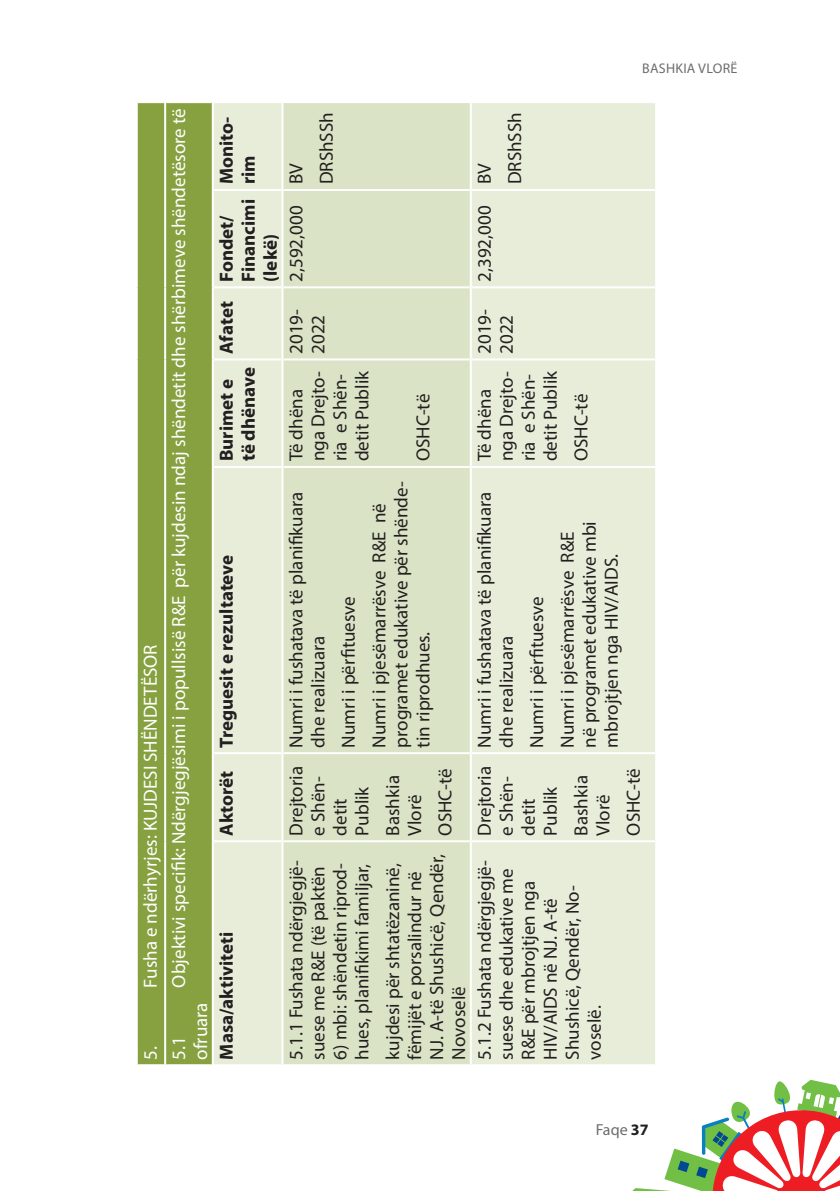
<style>
.page{position:relative;width:840px;height:1191px;background:#fff}
.page>*{position:absolute;margin:0;border:0;box-sizing:border-box;transform-origin:0 0}
.t1{font:19px/22px "Myriad Pro";color:#231f20}
.t2{font:19px "Myriad Pro";color:#fff}
.t3{font:700 19px/22px "Myriad Pro";color:#231f20}
.t4{font:16px "Myriad Pro";color:#6c6d70}
.t5{font:14px "Myriad Pro";letter-spacing:.02em;color:#6c6d70}
.s1{font-weight:700;color:#231f20}
</style>
<div class="page">
<svg style="left:632px;top:1079px;width:207px;height:112px"></svg>
<div style="left:138px;top:103px;width:74px;height:961px;background:#87a140"></div>
<div style="left:214px;top:103px;width:440px;height:961px;background:#e8edda"></div>
<div style="left:283px;top:103px;width:186px;height:961px;background:#dae3c5"></div>
<hr style="left:164px;top:841px;width:2px;height:225px;background:#fff">
<hr style="left:164px;top:753px;width:2px;height:88px;background:#fff">
<hr style="left:164px;top:467px;width:2px;height:286px;background:#fff">
<hr style="left:164px;top:359px;width:2px;height:108px;background:#fff">
<hr style="left:164px;top:287px;width:2px;height:72px;background:#fff">
<hr style="left:164px;top:190px;width:2px;height:97px;background:#fff">
<hr style="left:164px;top:101px;width:2px;height:89px;background:#fff">
<hr style="left:214px;top:840px;width:67px;height:2px;background:#fff">
<hr style="left:214px;top:752px;width:67px;height:2px;background:#fff">
<hr style="left:214px;top:466px;width:67px;height:2px;background:#fff">
<hr style="left:214px;top:358px;width:67px;height:2px;background:#fff">
<hr style="left:214px;top:286px;width:67px;height:2px;background:#fff">
<hr style="left:214px;top:189px;width:67px;height:2px;background:#fff">
<hr style="left:281px;top:841px;width:2px;height:225px;background:#fff">
<hr style="left:281px;top:753px;width:2px;height:88px;background:#fff">
<hr style="left:283px;top:840px;width:186px;height:2px;background:#fff">
<hr style="left:281px;top:467px;width:2px;height:286px;background:#fff">
<hr style="left:283px;top:752px;width:186px;height:2px;background:#fff">
<hr style="left:281px;top:359px;width:2px;height:108px;background:#fff">
<hr style="left:283px;top:466px;width:186px;height:2px;background:#fff">
<hr style="left:281px;top:287px;width:2px;height:72px;background:#fff">
<hr style="left:283px;top:358px;width:186px;height:2px;background:#fff">
<hr style="left:281px;top:190px;width:2px;height:97px;background:#fff">
<hr style="left:283px;top:286px;width:186px;height:2px;background:#fff">
<hr style="left:281px;top:101px;width:2px;height:89px;background:#fff">
<hr style="left:283px;top:189px;width:186px;height:2px;background:#fff">
<hr style="left:469px;top:841px;width:2px;height:225px;background:#fff">
<hr style="left:469px;top:753px;width:2px;height:88px;background:#fff">
<hr style="left:471px;top:840px;width:183px;height:2px;background:#fff">
<hr style="left:469px;top:467px;width:2px;height:286px;background:#fff">
<hr style="left:471px;top:752px;width:183px;height:2px;background:#fff">
<hr style="left:469px;top:359px;width:2px;height:108px;background:#fff">
<hr style="left:471px;top:466px;width:183px;height:2px;background:#fff">
<hr style="left:469px;top:287px;width:2px;height:72px;background:#fff">
<hr style="left:471px;top:358px;width:183px;height:2px;background:#fff">
<hr style="left:469px;top:190px;width:2px;height:97px;background:#fff">
<hr style="left:471px;top:286px;width:183px;height:2px;background:#fff">
<hr style="left:469px;top:101px;width:2px;height:89px;background:#fff">
<hr style="left:471px;top:189px;width:183px;height:2px;background:#fff">
<p class="t5" style="left:641px;top:60px;width:97px">BASHKIA VLORË</p>
<p class="t2" style="left:138px;top:987px;width:344px;rotate:-90deg">Fusha e ndërhyrjes: KUJDESI SHËNDETËSOR</p>
<p class="t2" style="left:138px;top:1059px;width:15px;rotate:-90deg">5.</p>
<p class="t2" style="left:167px;top:987px;width:880px;rotate:-90deg">Objektivi specifik: Ndërgjegjësimi i popullsisë R&amp;E për kujdesin ndaj shëndetit dhe shërbimeve shëndetësore të</p>
<p class="t2" style="left:167px;top:1059px;width:25px;rotate:-90deg">5.1</p>
<p class="t2" style="left:189px;top:1059px;width:59px;rotate:-90deg">ofruara</p>
<p class="t3" style="left:214px;top:184px;width:69px;rotate:-90deg">Monito&shy;rim</p>
<p class="t3" style="left:214px;top:282px;width:84px;rotate:-90deg">Fondet/<br>Financimi (lekë)</p>
<p class="t3" style="left:214px;top:354px;width:54px;rotate:-90deg">Afatet</p>
<p class="t3" style="left:214px;top:461px;width:95px;rotate:-90deg">Burimet e të dhënave</p>
<p class="t3" style="left:214px;top:747px;width:194px;rotate:-90deg">Treguesit e rezultateve</p>
<p class="t3" style="left:214px;top:835px;width:66px;rotate:-90deg">Aktorët</p>
<p class="t3" style="left:214px;top:1059px;width:129px;rotate:-90deg">Masa/aktiviteti</p>
<p class="t1" style="left:284px;top:184px;width:23px;rotate:-90deg">BV</p>
<p class="t1" style="left:284px;top:282px;width:78px;rotate:-90deg">2,592,000</p>
<p class="t1" style="left:315px;top:184px;width:74px;rotate:-90deg">DRShSSh</p>
<p class="t1" style="left:284px;top:354px;width:46px;rotate:-90deg">2019-<br>2022</p>
<p class="t1" style="left:284px;top:461px;width:92px;rotate:-90deg">Të dhëna nga Drejto&shy;ria e Shën&shy;detit Publik</p>
<p class="t1" style="left:411px;top:461px;width:69px;rotate:-90deg">OSHC-të</p>
<p class="t1" style="left:284px;top:747px;width:257px;rotate:-90deg">Numri i fushatava të planifikuara dhe realizuara</p>
<p class="t1" style="left:337px;top:747px;width:153px;rotate:-90deg">Numri i përfituesve</p>
<p class="t1" style="left:367px;top:747px;width:268px;rotate:-90deg">Numri i pjesëmarrësve R&amp;E në programet edukative për shënde&shy;tin riprodhues.</p>
<p class="t1" style="left:284px;top:835px;width:71px;rotate:-90deg">Drejtoria e Shën&shy;detit<br>Publik</p>
<p class="t1" style="left:381px;top:835px;width:62px;rotate:-90deg">Bashkia<br>Vlorë</p>
<p class="t1" style="left:433px;top:835px;width:69px;rotate:-90deg">OSHC-të</p>
<p class="t1" style="left:284px;top:1059px;width:201px;rotate:-90deg">5.1.1 Fushata ndërgjegjë&shy;suese me R&amp;E (të paktën</p>
<p class="t1" style="left:328px;top:1059px;width:198px;rotate:-90deg">6) mbi: shëndetin riprod&shy;hues, planifikimi familjar,</p>
<p class="t1" style="left:381px;top:1059px;width:207px;rotate:-90deg">kujdesi për shtatëzaninë, fëmijët e porsalindur në<br>NJ. A-të Shushicë, Qendër,<br>Novoselë</p>
<p class="t1" style="left:473px;top:184px;width:23px;rotate:-90deg">BV</p>
<p class="t1" style="left:473px;top:282px;width:78px;rotate:-90deg">2,392,000</p>
<p class="t1" style="left:503px;top:184px;width:74px;rotate:-90deg">DRShSSh</p>
<p class="t1" style="left:473px;top:354px;width:46px;rotate:-90deg">2019-<br>2022</p>
<p class="t1" style="left:473px;top:461px;width:92px;rotate:-90deg">Të dhëna nga Drejto&shy;ria e Shën&shy;detit Publik</p>
<p class="t1" style="left:569px;top:461px;width:69px;rotate:-90deg">OSHC-të</p>
<p class="t1" style="left:473px;top:747px;width:257px;rotate:-90deg">Numri i fushatava të planifikuara dhe realizuara</p>
<p class="t1" style="left:525px;top:747px;width:153px;rotate:-90deg">Numri i përfituesve</p>
<p class="t1" style="left:556px;top:747px;width:228px;rotate:-90deg">Numri i pjesëmarrësve R&amp;E në programet edukative mbi mbrojtjen nga HIV/AIDS.</p>
<p class="t1" style="left:473px;top:835px;width:71px;rotate:-90deg">Drejtoria e Shën&shy;detit<br>Publik</p>
<p class="t1" style="left:569px;top:835px;width:62px;rotate:-90deg">Bashkia<br>Vlorë</p>
<p class="t1" style="left:622px;top:835px;width:69px;rotate:-90deg">OSHC-të</p>
<p class="t1" style="left:473px;top:1059px;width:201px;rotate:-90deg">5.1.2 Fushata ndërgjegjë&shy;suese dhe edukative me<br>R&amp;E për mbrojtjen nga<br>HIV/AIDS në NJ. A-të<br>Shushicë, Qendër, No&shy;voselë.</p>
<p class="t4" style="left:595px;top:1119px;width:54px">Faqe <span class="s1">37</span></p>
</div>
